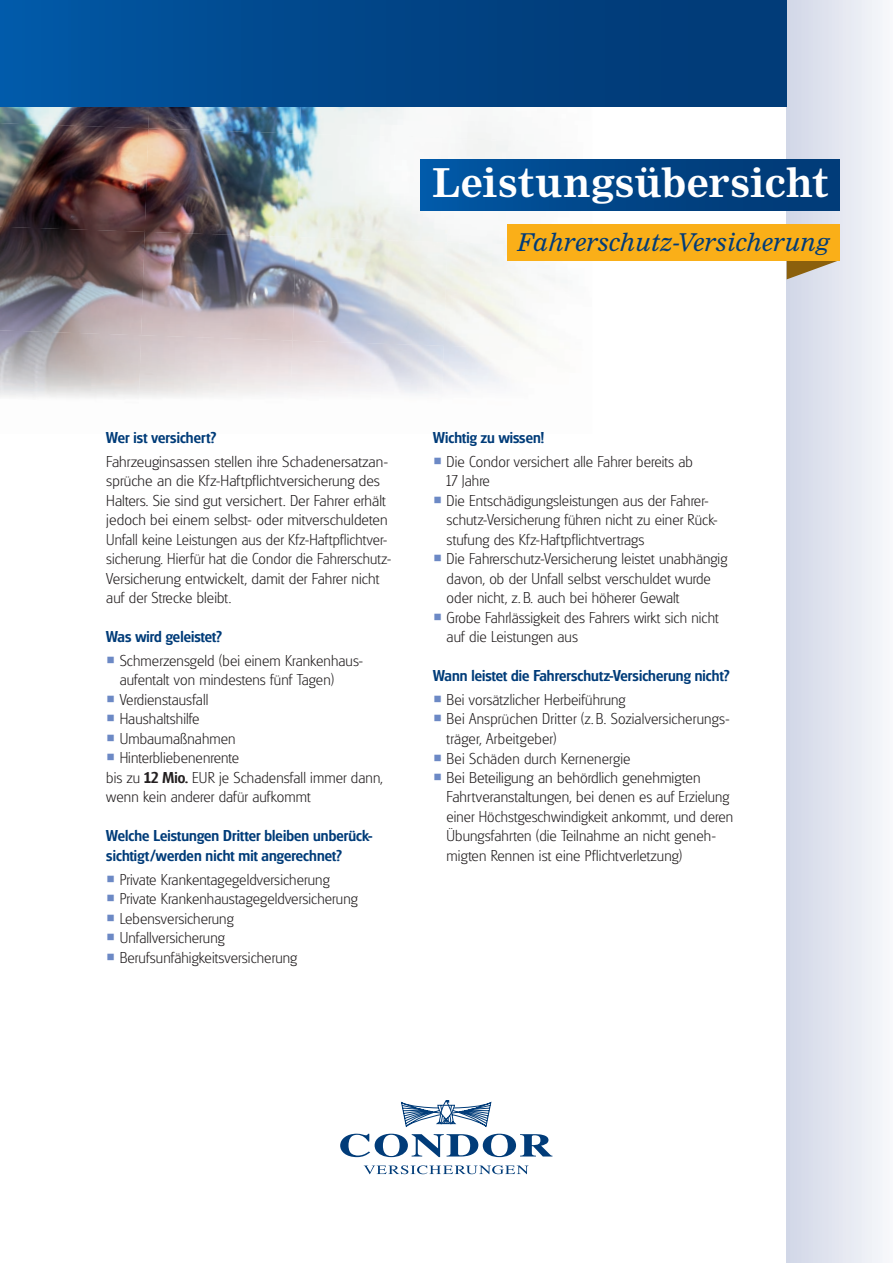
<style>
.page{position:relative;width:893px;height:1263px;background:#fff}
.page>*{position:absolute;margin:0;border:0;box-sizing:border-box;transform-origin:0 0}
.t1{font:700 39px "Nimrod MT Pro";color:#fff}
.t2{font:italic 24px "Nimrod MT Pro";letter-spacing:.015em;color:#013c79}
.t3{font:300 16.5px/19.5px "Glasgow Pro";letter-spacing:.005em;color:#231f20}
.t4{font:500 16.5px/19.5px "Glasgow Pro";letter-spacing:.005em;color:#013c79}
.s1{color:#6c89c5}
.s2{font-weight:500}
</style>
<div class="page">
<img style="left:0;top:106px;width:148px;height:17px">
<img style="left:148px;top:106px;width:152px;height:22px">
<img style="left:300px;top:106px;width:151px;height:27px">
<img style="left:451px;top:106px;width:141px;height:33px">
<img style="left:0;top:123px;width:148px;height:104px">
<img style="left:145px;top:128px;width:155px;height:104px">
<img style="left:296px;top:133px;width:151px;height:104px">
<img style="left:447px;top:139px;width:145px;height:103px">
<img style="left:0;top:227px;width:145px;height:103px">
<img style="left:141px;top:232px;width:155px;height:103px">
<img style="left:292px;top:237px;width:155px;height:103px">
<img style="left:444px;top:242px;width:148px;height:104px">
<div style="left:787px;top:0;width:106px;height:1263px;background:linear-gradient(to right,#d1d6e7,#f7f8fb)"></div>
<div style="left:0;top:0;width:787px;height:106px;background:linear-gradient(to right,#0156a3,#013771)"></div>
<svg style="left:787px;top:260px;width:53px;height:19px"></svg>
<div style="left:508px;top:224px;width:332px;height:36px;background:#faaf18"></div>
<div style="left:420px;top:160px;width:420px;height:51px;background:linear-gradient(to right,#0156a3,#013771)"></div>
<svg style="left:340px;top:1134px;width:212px;height:23px"></svg>
<svg style="left:364px;top:1165px;width:165px;height:9px"></svg>
<svg style="left:401px;top:1100px;width:90px;height:27px"></svg>
<h1 class="t1" style="left:432px;top:157px;width:398px">Leistungsübersicht</h1>
<h2 class="t2" style="left:517px;top:226px;width:314px">Fahrerschutz-Versicherung</h2>
<p class="t4" style="left:106px;top:427px;width:112px">Wer ist versichert?</p>
<p class="t3" style="left:106px;top:451px;width:287px">Fahrzeuginsassen stellen ihre Schadenersatzan&shy;sprüche an die Kfz-Haftpflichtversicherung des Halters. Sie sind gut versichert. Der Fahrer erhält jedoch bei einem selbst- oder mitverschuldeten Unfall keine Leistungen aus der Kfz-Haftpflichtver&shy;sicherung. Hierfür hat die Condor die Fahrerschutz-Versicherung entwickelt, damit der Fahrer nicht auf der Strecke bleibt.</p>
<p class="t4" style="left:106px;top:627px;width:117px">Was wird geleistet?</p>
<p class="t3" style="left:120px;top:651px;width:245px;text-indent:-13px"><span class="s1">○</span> Schmerzensgeld (bei einem Krankenhaus&shy;aufentalt von mindestens fünf Tagen)</p>
<p class="t3" style="left:106px;top:690px;width:104px"><span class="s1">○</span> Verdienstausfall</p>
<p class="t3" style="left:106px;top:709px;width:95px"><span class="s1">○</span> Haushaltshilfe</p>
<p class="t3" style="left:106px;top:729px;width:131px"><span class="s1">○</span> Umbaumaßnahmen</p>
<p class="t3" style="left:106px;top:748px;width:278px"><span class="s1">○</span> Hinterbliebenenrente<br>bis zu <span class="s2">12 Mio.</span> EUR je Schadensfall immer dann, wenn kein anderer dafür aufkommt</p>
<p class="t4" style="left:106px;top:826px;width:268px">Welche Leistungen Dritter bleiben unberück&shy;sichtigt/werden nicht mit angerechnet?</p>
<p class="t3" style="left:106px;top:869px;width:225px"><span class="s1">○</span> Private Krankentagegeldversicherung</p>
<p class="t3" style="left:106px;top:889px;width:253px"><span class="s1">○</span> Private Krankenhaustagegeldversicherung</p>
<p class="t3" style="left:106px;top:908px;width:129px"><span class="s1">○</span> Lebensversicherung</p>
<p class="t3" style="left:106px;top:928px;width:120px"><span class="s1">○</span> Unfallversicherung</p>
<p class="t3" style="left:106px;top:947px;width:192px"><span class="s1">○</span> Berufsunfähigkeitsversicherung</p>
<p class="t4" style="left:433px;top:427px;width:112px">Wichtig zu wissen!</p>
<p class="t3" style="left:447px;top:451px;width:248px;text-indent:-13px"><span class="s1">○</span> Die Condor versichert alle Fahrer bereits ab<br>17 Jahre</p>
<p class="t3" style="left:447px;top:490px;width:273px;text-indent:-13px"><span class="s1">○</span> Die Entschädigungsleistungen aus der Fahrer&shy;schutz-Versicherung führen nicht zu einer Rück&shy;stufung des Kfz-Haftpflichtvertrags</p>
<p class="t3" style="left:447px;top:549px;width:282px;text-indent:-13px"><span class="s1">○</span> Die Fahrerschutz-Versicherung leistet unabhängig davon, ob der Unfall selbst verschuldet wurde oder nicht, z. B. auch bei höherer Gewalt</p>
<p class="t3" style="left:447px;top:607px;width:274px;text-indent:-13px"><span class="s1">○</span> Grobe Fahrlässigkeit des Fahrers wirkt sich nicht auf die Leistungen aus</p>
<p class="t4" style="left:433px;top:666px;width:298px">Wann leistet die Fahrerschutz-Versicherung nicht?</p>
<p class="t3" style="left:433px;top:690px;width:194px"><span class="s1">○</span> Bei vorsätzlicher Herbeiführung</p>
<p class="t3" style="left:447px;top:709px;width:285px;text-indent:-13px"><span class="s1">○</span> Bei Ansprüchen Dritter (z. B. Sozialversicherungs&shy;träger, Arbeitgeber)</p>
<p class="t3" style="left:433px;top:748px;width:199px"><span class="s1">○</span> Bei Schäden durch Kernenergie</p>
<p class="t3" style="left:447px;top:768px;width:288px;text-indent:-13px"><span class="s1">○</span> Bei Beteiligung an behördlich genehmigten Fahrtveranstaltungen, bei denen es auf Erzielung einer Höchstgeschwindigkeit ankommt, und deren Übungsfahrten (die Teilnahme an nicht geneh&shy;migten Rennen ist eine Pflichtverletzung)</p>
</div>
